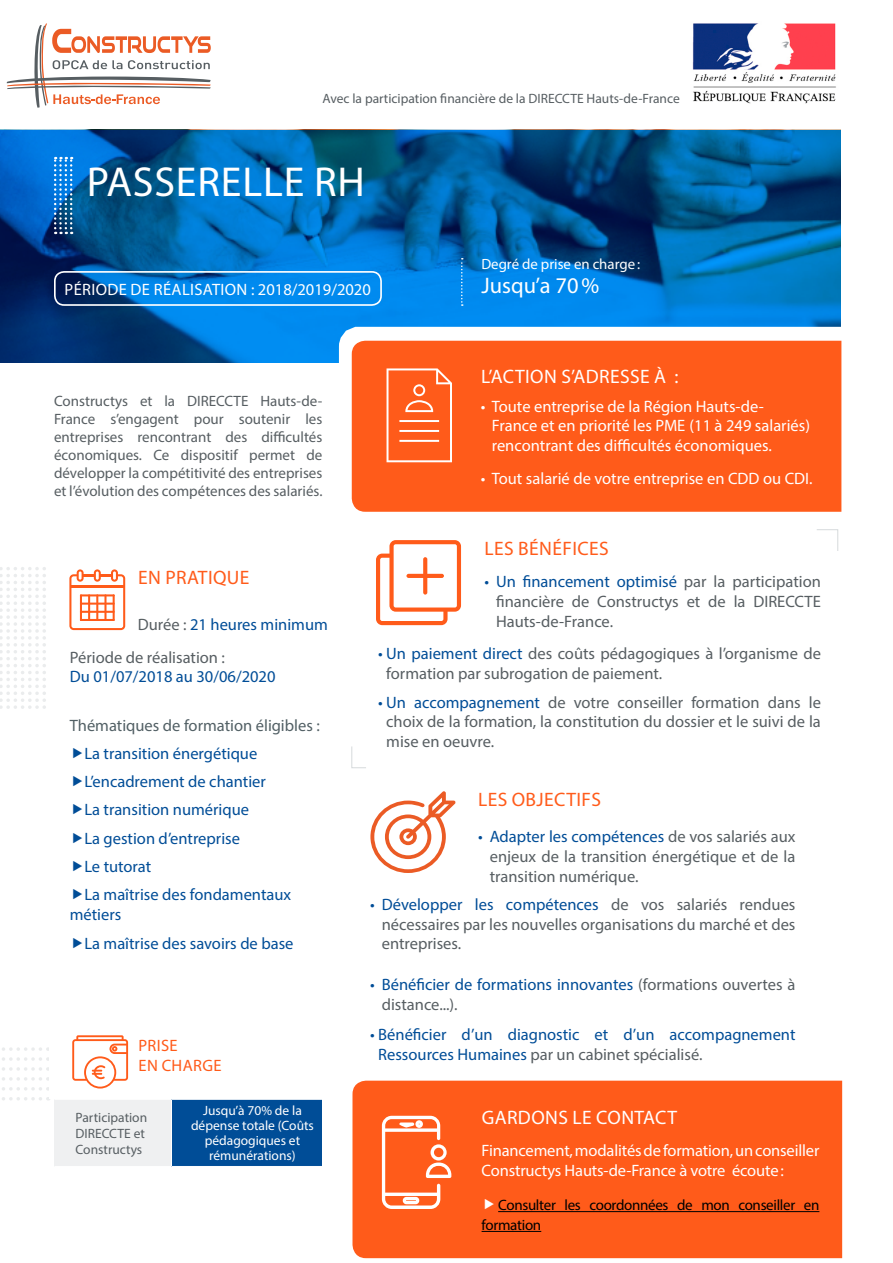
<style>
.page{position:relative;width:893px;height:1263px;background:#fff}
.page>*{position:absolute;margin:0;border:0;box-sizing:border-box;transform-origin:0 0}
.t1{font:42px "Myriad Pro";letter-spacing:.02em;color:#fff}
.t2{font:22.5px "Myriad Pro";color:#fff}
.t3{font:19.5px "Myriad Pro";letter-spacing:.02em;color:#fff}
.t4{font:19.5px "Myriad Pro";letter-spacing:.02em;color:#ff5b1a}
.t5{font:16.5px/19.8px "Myriad Pro";color:#575e62;text-align:justify}
.t6{font:16.5px/28.3px "Myriad Pro";color:#004d97}
.t7{font:16.5px/19.8px "Myriad Pro";color:#fff}
.t8{font:16.5px "Myriad Pro";letter-spacing:.02em;color:#fff}
.t9{font:16.5px "Myriad Pro";color:#526065}
.t10{font:16.5px/19.8px "Myriad Pro";letter-spacing:.02em;color:#ff5b1a}
.t11{font:15px/18px "Myriad Pro";color:#575e62;text-align:justify}
.t12{font:15px/19.8px "Myriad Pro";letter-spacing:-.02em;color:#000}
.t13{font:14.85px "Myriad Pro";color:#fff}
.t14{font:13.5px/16.2px "Myriad Pro";color:#575e62}
.t15{font:13.5px/15px "Myriad Pro";color:#fff;text-align:center}
.s1{color:#004d97}
.s2{color:#575e62}
</style>
<div class="page">
<img style="left:0;top:130px;width:841px;height:232px">
<svg style="left:6px;top:23px;width:205px;height:85px"></svg>
<svg style="left:323px;top:311px;width:518px;height:52px"></svg>
<div style="left:351px;top:340px;width:491px;height:172px;background:#ff5b1a"></div>
<svg style="left:376px;top:540px;width:85px;height:85px"></svg>
<svg style="left:387px;top:368px;width:65px;height:94px;background:#ff753f"></svg>
<div style="left:54px;top:271px;width:328px;height:35px;border:2px solid #fff;border-radius:9px"></div>
<svg style="left:54px;top:157px;width:18px;height:77px"></svg>
<svg style="left:817px;top:529px;width:22px;height:22px"></svg>
<img style="left:692px;top:23px;width:144px;height:81px">
<svg style="left:461px;top:258px;width:2px;height:48px"></svg>
<svg style="left:351px;top:746px;width:15px;height:23px"></svg>
<svg style="left:370px;top:791px;width:86px;height:82px"></svg>
<svg style="left:2px;top:1097px;width:39px;height:3px"></svg>
<svg style="left:2px;top:1087px;width:39px;height:3px"></svg>
<svg style="left:2px;top:1077px;width:39px;height:4px"></svg>
<svg style="left:2px;top:1057px;width:39px;height:4px"></svg>
<svg style="left:2px;top:1047px;width:39px;height:4px"></svg>
<svg style="left:2px;top:1067px;width:39px;height:4px"></svg>
<svg style="left:72px;top:1035px;width:56px;height:53px"></svg>
<div style="left:54px;top:1099px;width:117px;height:67px;background:#eff0f1"></div>
<div style="left:171px;top:1099px;width:151px;height:67px;background:#004d97"></div>
<hr style="left:54px;top:1099px;width:117px;height:1px;background:#fff">
<hr style="left:171px;top:1099px;width:151px;height:1px;background:#fff">
<hr style="left:171px;top:1100px;width:1px;height:66px;background:#fff">
<svg style="left:0;top:567px;width:126px;height:142px"></svg>
<hr style="left:70px;top:585px;width:54px;height:2px;background:#ff5b1a">
<hr style="left:88px;top:594px;width:2px;height:27px;background:#ff5b1a">
<hr style="left:80px;top:594px;width:2px;height:27px;background:#ff5b1a">
<hr style="left:96px;top:594px;width:2px;height:27px;background:#ff5b1a">
<hr style="left:104px;top:594px;width:3px;height:27px;background:#ff5b1a">
<hr style="left:113px;top:594px;width:2px;height:27px;background:#ff5b1a">
<hr style="left:80px;top:594px;width:35px;height:2px;background:#ff5b1a">
<hr style="left:80px;top:603px;width:35px;height:2px;background:#ff5b1a">
<hr style="left:80px;top:611px;width:35px;height:2px;background:#ff5b1a">
<hr style="left:80px;top:619px;width:35px;height:2px;background:#ff5b1a">
<div style="left:352px;top:1080px;width:491px;height:179px;background:#ff5b1a"></div>
<svg style="left:382px;top:1116px;width:69px;height:93px"></svg>
<svg style="left:485px;top:1199px;width:27px;height:12px"></svg>
<p class="t14" style="left:322px;top:90px;width:359px">Avec la participation financière de la DIRECCTE Hauts-de-France</p>
<h1 class="t1" style="left:87px;top:156px;width:280px">PASSERELLE RH</h1>
<p class="t8" style="left:65px;top:279px;width:308px">PÉRIODE DE RÉALISATION : 2018/2019/2020</p>
<p class="t11" style="left:54px;top:392px;width:270px">Constructys et la DIRECCTE Hauts-de-France s’engagent pour soutenir les entreprises rencontrant des difficultés économiques. Ce dispositif permet de développer la compétitivité des entreprises et l’évolution des compétences des salariés.</p>
<p class="t13" style="left:481px;top:255px;width:160px">Degré de prise en charge:</p>
<h2 class="t2" style="left:481px;top:272px;width:119px">Jusqu’a 70%</h2>
<p class="t3" style="left:481px;top:365px;width:199px">L’ACTION S’ADRESSE À :</p>
<p class="t7" style="left:492px;top:396px;width:320px;text-indent:-11px">• Toute entreprise de la Région Hauts-de-<br>France et en priorité les PME (11 à 249 salariés) rencontrant des difficultés économiques.</p>
<p class="t7" style="left:481px;top:468px;width:333px">• Tout salarié de votre entreprise en CDD ou CDI.</p>
<p class="t4" style="left:138px;top:565px;width:113px">EN PRATIQUE</p>
<p class="t5" style="left:70px;top:608px;width:260px;line-height:32.5px;text-indent:68px">Durée : <span class="s1">21 heures minimum<br></span>Période de réalisation :</p>
<p class="t6" style="left:70px;top:662px;width:207px">Du 01/07/2018 au 30/06/2020</p>
<p class="t9" style="left:70px;top:715px;width:252px">Thématiques de formation éligibles :</p>
<p class="t6" style="left:84px;top:739px;width:208px">La transition énergétique<br>L’encadrement de chantier<br>La transition numérique<br>La gestion d’entreprise<br>Le tutorat<br>La maîtrise des fondamentaux</p>
<p class="t6" style="left:84px;top:900px;width:211px;text-indent:-15px">métiers<br>La maîtrise des savoirs de base</p>
<p class="t10" style="left:139px;top:1035px;width:84px">PRISE<br>EN CHARGE</p>
<p class="t14" style="left:76px;top:1109px;width:73px">Participation<br>DIRECCTE et<br>Constructys</p>
<p class="t15" style="left:191px;top:1103px;width:124px">Jusqu’à 70% de la dépense totale (Coûts pédagogiques et rémunérations)</p>
<p class="t4" style="left:485px;top:536px;width:126px">LES BÉNÉFICES</p>
<p class="t5" style="left:496px;top:572px;width:326px;text-indent:-12px"><span class="s1">• Un financement optimisé</span> par la participation financière de Constructys et de la DIRECCTE Hauts-de-France.</p>
<p class="t5" style="left:386px;top:644px;width:436px;text-indent:-8px"><span class="s1">• Un paiement direct</span> des coûts pédagogiques à l’organisme de formation par subrogation de paiement.</p>
<p class="t5" style="left:386px;top:692px;width:436px;text-indent:-8px"><span class="s1">• Un accompagnement</span> de votre conseiller formation dans le choix de la formation, la constitution du dossier et le suivi de la mise en oeuvre.</p>
<p class="t4" style="left:478px;top:787px;width:124px">LES OBJECTIFS</p>
<p class="t5" style="left:490px;top:826px;width:307px;text-indent:-12px"><span class="s1">• Adapter les compétences</span> de vos salariés aux enjeux de la transition énergétique et de la transition numérique.</p>
<p class="t5" style="left:382px;top:894px;width:415px;text-indent:-12px"><span class="s1">• Développer les compétences</span> de vos salariés rendues nécessaires par les nouvelles organisations du marché et des entreprises.</p>
<p class="t6" style="left:382px;top:974px;width:415px;line-height:19.8px;text-indent:-12px">• Bénéficier de formations innovantes <span class="s2">(formations ouvertes à distance...).</span></p>
<p class="t6" style="left:378px;top:1024px;width:419px;line-height:19.8px;text-indent:-8px">• Bénéficier d’un diagnostic et d’un accompagnement<br>Ressources Humaines <span class="s2">par un cabinet spécialisé.</span></p>
<p class="t3" style="left:482px;top:1105px;width:197px">GARDONS LE CONTACT</p>
<p class="t7" style="left:482px;top:1140px;width:339px">Financement, modalités de formation, un conseiller<br>Constructys Hauts-de-France à votre écoute:</p>
<p class="t12" style="left:482px;top:1195px;width:339px;text-indent:17px">Consulter les coordonnées de mon conseiller en formation</p>
</div>
